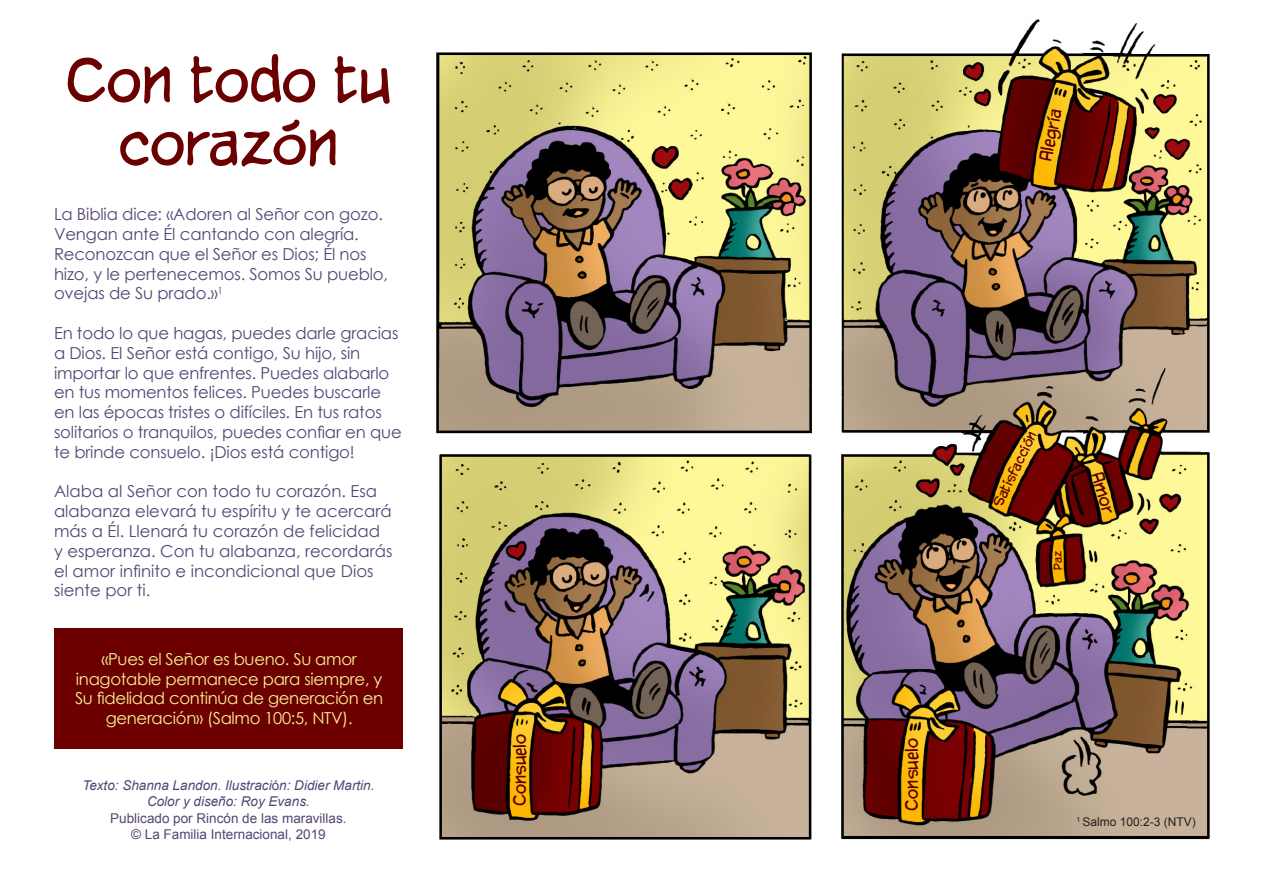
<style>
.page{position:relative;width:1263px;height:893px;background:#fff}
.page>*{position:absolute;margin:0;border:0;box-sizing:border-box;transform-origin:0 0}
.t1{font:52.5px/63px "CC Yada Yada Yada Int";color:#6a0000;text-align:center}
.t2{font:16.5px/19.8px "Century Gothic";letter-spacing:-.01em;color:#564475}
.t3{font:16.5px/19.8px "Century Gothic";letter-spacing:-.02em;color:#f9f395;text-align:center}
.t4{font:15.3px "CC Yada Yada Yada Int";color:#5a0000}
.No_Spacing{font:italic 13.5px/16.2px "Arial";color:#564475;text-align:center}
.No_Spacing-2{font:13.5px/16.2px "Arial";color:#564475;text-align:center}
.t5{font:12.3px "CC Yada Yada Yada Int";color:#5a0000}
.No_Spacing-3{font:12px "Arial";color:#231f20}
.s1{font-style:normal}
</style>
<div class="page">
<img style="left:436px;top:19px;width:774px;height:821px">
<div style="left:54px;top:628px;width:349px;height:121px;background:#6c0000"></div>
<svg style="left:1054px;top:551px;width:8px;height:18px"></svg>
<p class="t1" style="left:66px;top:54px;width:327px">Con todo tu corazón</p>
<p class="t2" style="left:54px;top:204px;width:336px">La Biblia dice: «Adoren al Señor con gozo.<br>Vengan ante Él cantando con alegría.<br>Reconozcan que el Señor es Dios; Él nos hizo, y le pertenecemos. Somos Su pueblo, ovejas de Su prado.»<sup>1</sup></p>
<p class="t2" style="left:54px;top:323px;width:349px">En todo lo que hagas, puedes darle gracias a Dios. El Señor está contigo, Su hijo, sin importar lo que enfrentes. Puedes alabarlo en tus momentos felices. Puedes buscarle en las épocas tristes o difíciles. En tus ratos solitarios o tranquilos, puedes confiar en que te brinde consuelo. ¡Dios está contigo!</p>
<p class="t2" style="left:54px;top:481px;width:340px">Alaba al Señor con todo tu corazón. Esa alabanza elevará tu espíritu y te acercará más a Él. Llenará tu corazón de felicidad y esperanza. Con tu alabanza, recordarás el amor infinito e incondicional que Dios siente por ti.</p>
<p class="t3" style="left:75px;top:649px;width:310px">«Pues el Señor es bueno. Su amor inagotable permanece para siempre, y Su fidelidad continúa de generación en generación» (Salmo 100:5, NTV).</p>
<p class="No_Spacing" style="left:82px;top:778px;width:294px">Texto: Shanna Landon. Ilustraci<span class="s1">ó</span>n: Didier Martin.<br>Color y diseño: Roy Evans.</p>
<p class="No_Spacing-2" style="left:110px;top:810px;width:238px">Publicado por Rincón de las maravillas. © La Familia Internacional, 2019</p>
<p class="t4" style="left:1037px;top:159px;width:55px;rotate:-78deg">Alegría</p>
<p class="t5" style="left:991px;top:503px;width:83px;rotate:-64deg">Satisfacción</p>
<p class="t4" style="left:1105px;top:470px;width:43px;rotate:74deg">Amor</p>
<p class="t4" style="left:511px;top:806px;width:74px;rotate:-90deg">Consuelo</p>
<p class="t4" style="left:903px;top:811px;width:74px;rotate:-90deg">Consuelo</p>
<p class="No_Spacing-3" style="left:1076px;top:814px;width:121px"><sup>1</sup> Salmo 100:2-3 (NTV)</p>
</div>
